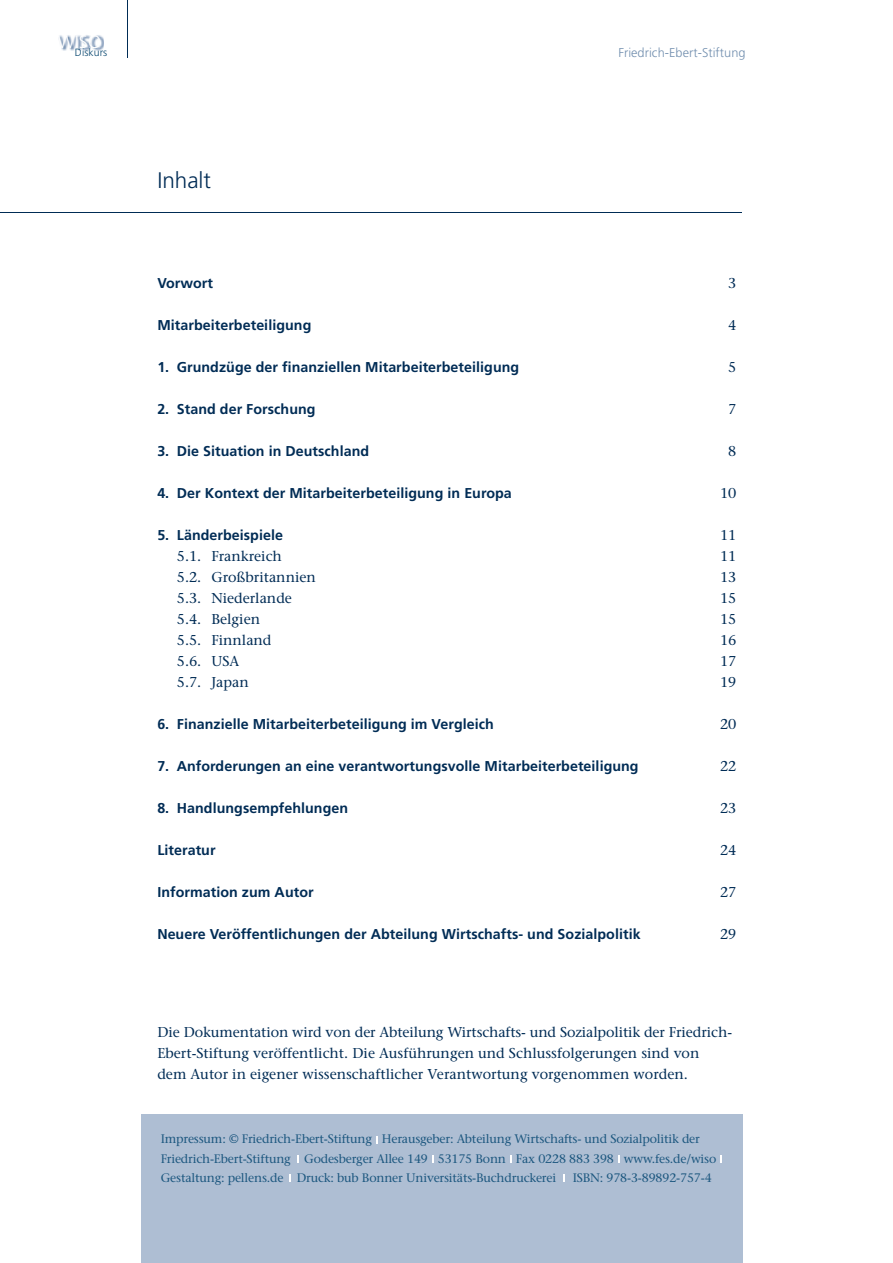
<style>
.page{position:relative;width:893px;height:1263px;background:#fff}
.page>*{position:absolute;margin:0;border:0;box-sizing:border-box;transform-origin:0 0}
.t1{font:300 22.5px "Frutiger";color:#002c55}
.t2{font:300 18px "Frutiger";color:#fff}
.t3{font:700 14.25px "Frutiger";letter-spacing:.005em;color:#002c55}
.t4{font:14.25px/21px "Stone Serif";color:#002c55}
.t5{font:300 12.75px "Frutiger";letter-spacing:.005em;color:#728faf}
.t6{font:12.3px/19.5px "Stone Serif";letter-spacing:-.015em;color:#1c577f}
.t7{font:300 10.5px "Frutiger";letter-spacing:.005em;color:#094870}
</style>
<div class="page">
<img style="left:58px;top:35px;width:45px;height:16px">
<hr style="left:128px;top:0;width:1px;height:57px;background:#002c55">
<hr style="left:0;top:213px;width:741px;height:1px;background:#002c55">
<div style="left:141px;top:1114px;width:602px;height:149px;background:#aebed3"></div>
<svg style="left:297px;top:1155px;width:2px;height:8px"></svg>
<svg style="left:618px;top:1155px;width:2px;height:8px"></svg>
<svg style="left:720px;top:1155px;width:2px;height:8px"></svg>
<p class="t2" style="left:58px;top:35px;width:45px">WISO</p>
<p class="t7" style="left:75px;top:48px;width:34px">Diskurs</p>
<h1 class="t1" style="left:157px;top:171px;width:55px">Inhalt</h1>
<p class="t5" style="left:618px;top:47px;width:129px">Friedrich-Ebert-Stiftung</p>
<p class="t3" style="left:157px;top:277px;width:57px">Vorwort</p>
<p class="t4" style="left:728px;top:274px;width:10px">3</p>
<p class="t3" style="left:157px;top:319px;width:156px">Mitarbeiterbeteiligung</p>
<p class="t4" style="left:728px;top:316px;width:10px">4</p>
<p class="t3" style="left:157px;top:361px;width:363px">1. Grundzüge der finanziellen Mitarbeiterbeteiligung</p>
<p class="t4" style="left:728px;top:358px;width:10px">5</p>
<p class="t3" style="left:157px;top:403px;width:160px">2. Stand der Forschung</p>
<p class="t4" style="left:728px;top:400px;width:10px">7</p>
<p class="t3" style="left:157px;top:445px;width:213px">3. Die Situation in Deutschland</p>
<p class="t4" style="left:728px;top:442px;width:10px">8</p>
<p class="t3" style="left:157px;top:487px;width:356px">4. Der Kontext der Mitarbeiterbeteiligung in Europa</p>
<p class="t4" style="left:720px;top:484px;width:18px">10</p>
<p class="t3" style="left:157px;top:529px;width:127px">5. Länderbeispiele</p>
<p class="t4" style="left:720px;top:526px;width:18px">11</p>
<p class="t4" style="left:177px;top:547px;width:107px">5.1. Frankreich</p>
<p class="t4" style="left:720px;top:547px;width:18px">11</p>
<p class="t4" style="left:177px;top:568px;width:141px">5.2. Großbritannien</p>
<p class="t4" style="left:720px;top:568px;width:18px">13</p>
<p class="t4" style="left:177px;top:589px;width:117px">5.3. Niederlande</p>
<p class="t4" style="left:720px;top:589px;width:18px">15</p>
<p class="t4" style="left:177px;top:610px;width:85px">5.4. Belgien</p>
<p class="t4" style="left:720px;top:610px;width:18px">15</p>
<p class="t4" style="left:177px;top:631px;width:96px">5.5. Finnland</p>
<p class="t4" style="left:720px;top:631px;width:18px">16</p>
<p class="t4" style="left:177px;top:652px;width:64px">5.6. USA</p>
<p class="t4" style="left:720px;top:652px;width:18px">17</p>
<p class="t4" style="left:177px;top:673px;width:74px">5.7. Japan</p>
<p class="t4" style="left:720px;top:673px;width:18px">19</p>
<p class="t3" style="left:157px;top:718px;width:338px">6. Finanzielle Mitarbeiterbeteiligung im Vergleich</p>
<p class="t4" style="left:720px;top:715px;width:18px">20</p>
<p class="t3" style="left:157px;top:760px;width:483px">7. Anforderungen an eine verantwortungsvolle Mitarbeiterbeteiligung</p>
<p class="t4" style="left:720px;top:757px;width:18px">22</p>
<p class="t3" style="left:157px;top:802px;width:192px">8. Handlungsempfehlungen</p>
<p class="t4" style="left:720px;top:799px;width:18px">23</p>
<p class="t3" style="left:157px;top:844px;width:60px">Literatur</p>
<p class="t4" style="left:720px;top:841px;width:18px">24</p>
<p class="t3" style="left:157px;top:886px;width:158px">Information zum Autor</p>
<p class="t4" style="left:720px;top:883px;width:18px">27</p>
<p class="t3" style="left:157px;top:928px;width:485px">Neuere Veröffentlichungen der Abteilung Wirtschafts- und Sozialpolitik</p>
<p class="t4" style="left:720px;top:925px;width:18px">29</p>
<p class="t4" style="left:157px;top:1023px;width:576px">Die Dokumentation wird von der Abteilung Wirtschafts- und Sozialpolitik der Friedrich-<br>Ebert-Stiftung veröffentlicht. Die Ausführungen und Schlussfolgerungen sind von<br>dem Autor in eigener wissenschaftlicher Verantwortung vorgenommen worden.</p>
<p class="t6" style="left:161px;top:1130px;width:557px">Impressum: © Friedrich-Ebert-Stiftung Herausgeber: Abteilung Wirtschafts- und Sozialpolitik der<br>Friedrich-Ebert-Stiftung Godesberger Allee 149 53175 Bonn Fax 0228 883 398 www.fes.de/wiso<br>Gestaltung: pellens.de Druck: bub Bonner Universitäts-Buchdruckerei</p>
<p class="t6" style="left:573px;top:1169px;width:140px">ISBN: 978-3-89892-757-4</p>
</div>
